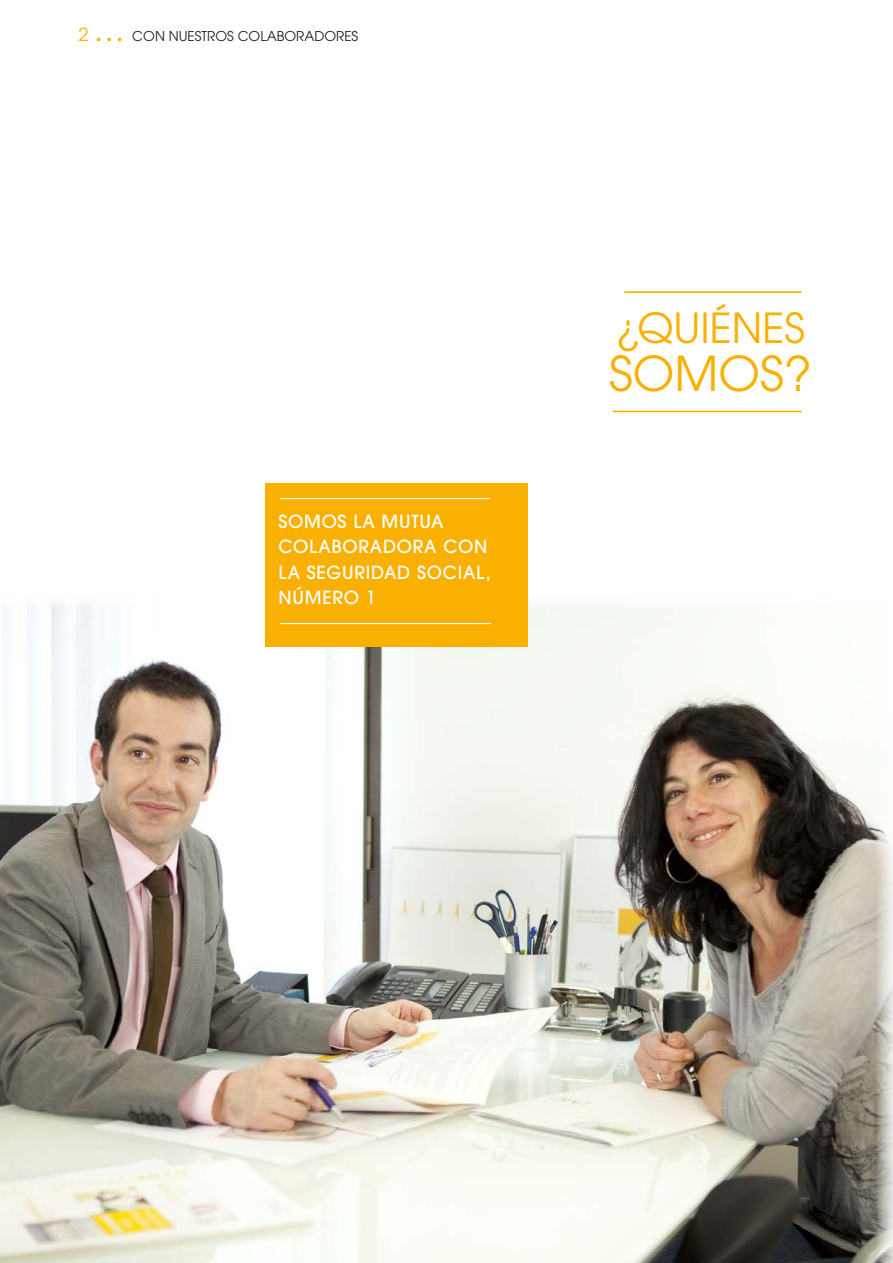
<style>
.page{position:relative;width:893px;height:1263px;background:#fff}
.page>*{position:absolute;margin:0;border:0;box-sizing:border-box;transform-origin:0 0}
.t1{font:47.85px "ITC Avant Garde Pro";color:#f9b000}
.t2{font:41.25px "ITC Avant Garde Pro";color:#f9b000}
.t3{font:500 18px/25.5px "ITC Avant Garde Std";letter-spacing:.04em;color:#fff}
.t4{font:18px "ITC Avant Garde Pro";color:#f9b000}
.t5{font:13.5px "ITC Avant Garde Pro";color:#231f20}
.s1{font-family:"Frutiger Neue LT Pro";font-size:31.5px}
</style>
<div class="page">
<hr style="left:625px;top:291px;width:176px;height:2px;background:#f9b000">
<hr style="left:613px;top:411px;width:188px;height:1px;background:#f9b000">
<img style="left:0;top:592px;width:893px;height:671px">
<div style="left:266px;top:483px;width:262px;height:163px;background:#f9b000"></div>
<hr style="left:280px;top:498px;width:210px;height:1px;background:#fff">
<hr style="left:280px;top:623px;width:211px;height:1px;background:#fff">
<p class="t4" style="left:78px;top:23px;width:48px">2 <span class="s1">…</span></p>
<p class="t5" style="left:132px;top:28px;width:228px">CON NUESTROS COLABORADORES</p>
<p class="t3" style="left:279px;top:508px;width:214px">SOMOS LA MUTUA<br>COLABORADORA CON<br>LA SEGURIDAD SOCIAL,<br>NÚMERO 1</p>
<p class="t2" style="left:616px;top:303px;width:190px">¿QUIÉNES</p>
<p class="t1" style="left:609px;top:344px;width:205px">SOMOS?</p>
</div>
